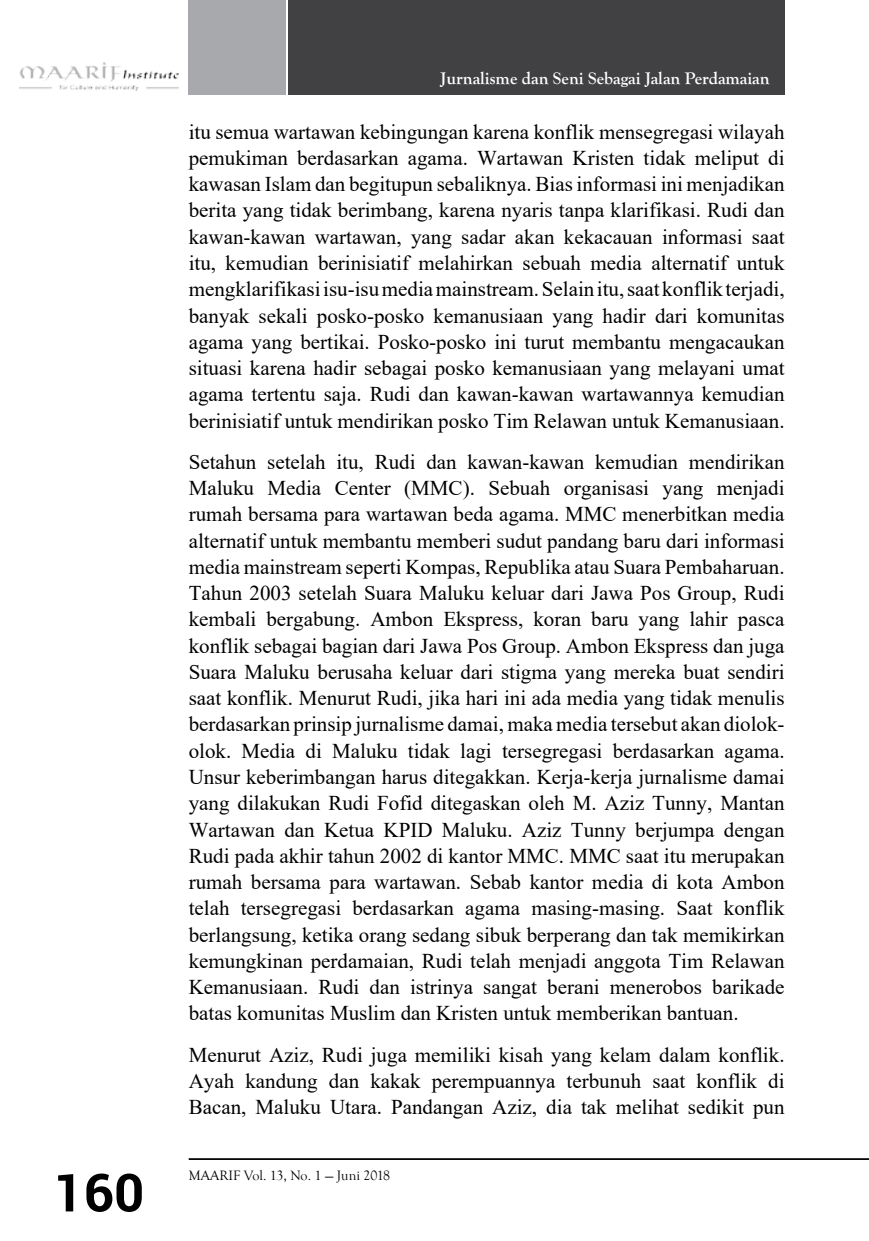
<style>
.page{position:relative;width:869px;height:1241px;background:#fff}
.page>*{position:absolute;margin:0;border:0;box-sizing:border-box;transform-origin:0 0}
.t1{font:700 52.5px "Roboto";color:#000}
.t2{font:21px/26.2px "Times New Roman";color:#000;text-align:justify}
.t3{font:700 17.5px "Goudy Old Style T";color:#fff}
.t4{font:14px "Goudy Old Style T";color:#000}
</style>
<div class="page">
<div style="left:189px;top:0;width:97px;height:94px;background:#a7a9ac"></div>
<hr style="left:189px;top:1157px;width:679px;height:2px;background:#000">
<div style="left:288px;top:0;width:496px;height:94px;background:#414042"></div>
<img style="left:20px;top:63px;width:159px;height:27px">
<p class="t3" style="left:440px;top:69px;width:330px">Jurnalisme dan Seni Sebagai Jalan Perdamaian</p>
<p class="t2" style="left:189px;top:118px;width:597px">itu semua wartawan kebingungan karena konflik mensegregasi wilayah pemukiman berdasarkan agama. Wartawan Kristen tidak meliput di kawasan Islam dan begitupun sebaliknya. Bias informasi ini menjadikan berita yang tidak berimbang, karena nyaris tanpa klarifikasi. Rudi dan kawan-kawan wartawan, yang sadar akan kekacauan informasi saat itu, kemudian berinisiatif melahirkan sebuah media alternatif untuk mengklarifikasi isu-isu media mainstream. Selain itu, saat konflik terjadi, banyak sekali posko-posko kemanusiaan yang hadir dari komunitas agama yang bertikai. Posko-posko ini turut membantu mengacaukan situasi karena hadir sebagai posko kemanusiaan yang melayani umat agama tertentu saja. Rudi dan kawan-kawan wartawannya kemudian berinisiatif untuk mendirikan posko Tim Relawan untuk Kemanusiaan.</p>
<p class="t2" style="left:189px;top:448px;width:597px">Setahun setelah itu, Rudi dan kawan-kawan kemudian mendirikan Maluku Media Center (MMC). Sebuah organisasi yang menjadi rumah bersama para wartawan beda agama. MMC menerbitkan media alternatif untuk membantu memberi sudut pandang baru dari informasi media mainstream seperti Kompas, Republika atau Suara Pembaharuan.<br>Tahun 2003 setelah Suara Maluku keluar dari Jawa Pos Group, Rudi kembali bergabung. Ambon Ekspress, koran baru yang lahir pasca konflik sebagai bagian dari Jawa Pos Group. Ambon Ekspress dan juga Suara Maluku berusaha keluar dari stigma yang mereka buat sendiri saat konflik. Menurut Rudi, jika hari ini ada media yang tidak menulis berdasarkan prinsip jurnalisme damai, maka media tersebut akan diolok&shy;olok. Media di Maluku tidak lagi tersegregasi berdasarkan agama.<br>Unsur keberimbangan harus ditegakkan. Kerja-kerja jurnalisme damai yang dilakukan Rudi Fofid ditegaskan oleh M. Aziz Tunny, Mantan Wartawan dan Ketua KPID Maluku. Aziz Tunny berjumpa dengan Rudi pada akhir tahun 2002 di kantor MMC. MMC saat itu merupakan rumah bersama para wartawan. Sebab kantor media di kota Ambon telah tersegregasi berdasarkan agama masing-masing. Saat konflik berlangsung, ketika orang sedang sibuk berperang dan tak memikirkan kemungkinan perdamaian, Rudi telah menjadi anggota Tim Relawan Kemanusiaan. Rudi dan istrinya sangat berani menerobos barikade batas komunitas Muslim dan Kristen untuk memberikan bantuan.</p>
<p class="t2" style="left:189px;top:1040px;width:597px">Menurut Aziz, Rudi juga memiliki kisah yang kelam dalam konflik.<br>Ayah kandung dan kakak perempuannya terbunuh saat konflik di Bacan, Maluku Utara. Pandangan Aziz, dia tak melihat sedikit pun</p>
<h1 class="t1" style="left:54px;top:1155px;width:92px">160</h1>
<p class="t4" style="left:189px;top:1167px;width:203px">MAARIF Vol. 13, No. 1 — Juni 2018</p>
</div>
